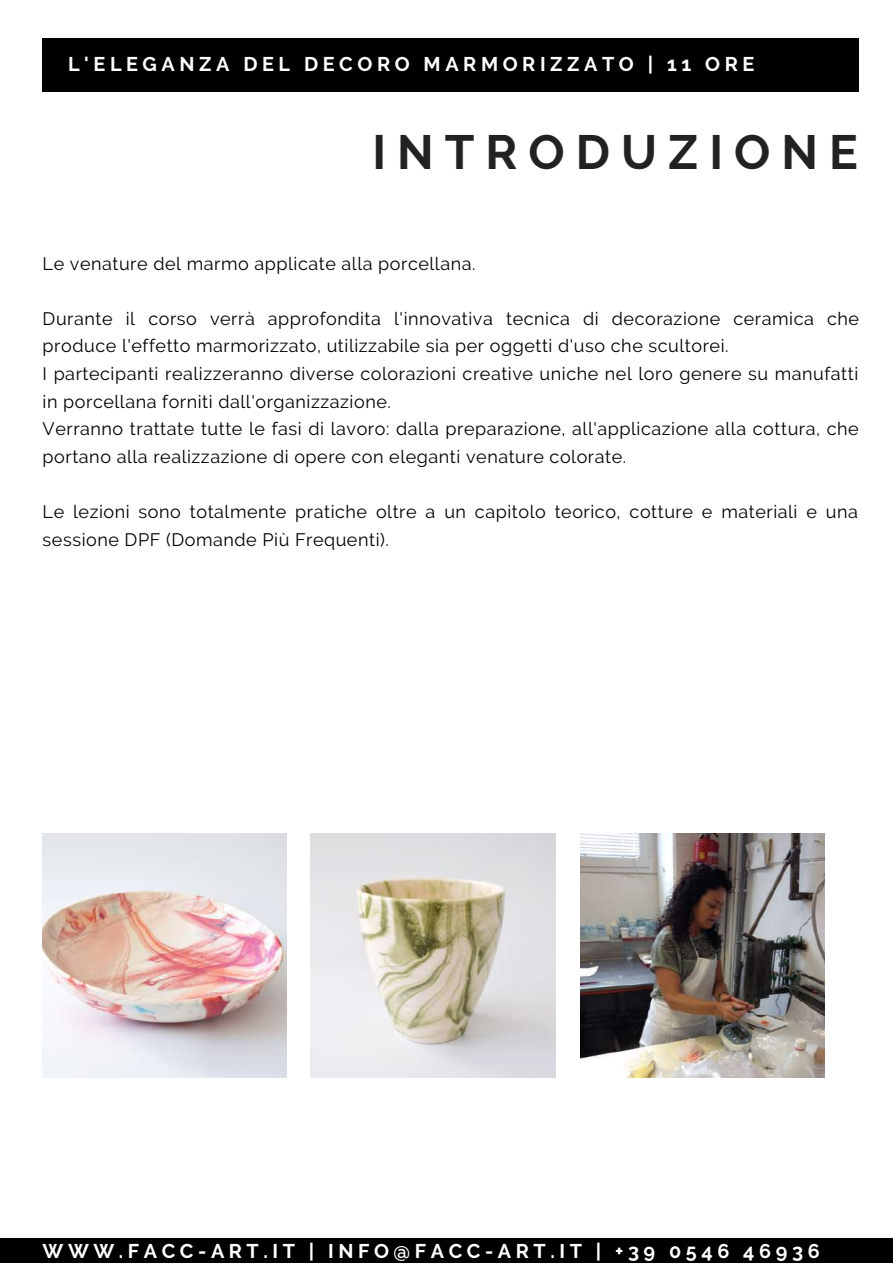
<style>
.page{position:relative;width:893px;height:1264px;background:#fff}
.page>*{position:absolute;margin:0;border:0;box-sizing:border-box;transform-origin:0 0}
.t1{font:700 48px "Raleway";letter-spacing:.23em;color:#222}
.t2{font:700 19.8px "Raleway";letter-spacing:.23em;color:#fff}
.t3{font:18px/27.6px "Raleway";letter-spacing:.03em;color:#000}
</style>
<div class="page">
<div style="left:43px;top:38px;width:816px;height:54px;background:#000"></div>
<div style="left:0;top:1238px;width:892px;height:24px;background:#000"></div>
<img style="left:43px;top:833px;width:244px;height:244px">
<img style="left:311px;top:833px;width:244px;height:244px">
<img style="left:580px;top:833px;width:244px;height:244px">
<p class="t2" style="left:68px;top:53px;width:687px">L'ELEGANZA DEL DECORO MARMORIZZATO | 11 ORE</p>
<h1 class="t1" style="left:372px;top:124px;width:487px">INTRODUZIONE</h1>
<p class="t3" style="left:43px;top:249px;width:434px">Le venature del marmo applicate alla porcellana.</p>
<p class="t3" style="left:43px;top:305px;width:817px">Durante il corso verrà approfondita l'innovativa tecnica di decorazione ceramica che produce l'effetto marmorizzato, utilizzabile sia per oggetti d'uso che scultorei.<br>I partecipanti realizzeranno diverse colorazioni creative uniche nel loro genere su manufatti in porcellana forniti dall'organizzazione.<br>Verranno trattate tutte le fasi di lavoro: dalla preparazione, all'applicazione alla cottura, che portano alla realizzazione di opere con eleganti venature colorate.</p>
<p class="t3" style="left:43px;top:498px;width:816px">Le lezioni sono totalmente pratiche oltre a un capitolo teorico, cotture e materiali e una sessione DPF (Domande Più Frequenti).</p>
<p class="t2" style="left:43px;top:1239px;width:778px">WWW.FACC-ART.IT | INFO@FACC-ART.IT | +39 0546 46936</p>
</div>
